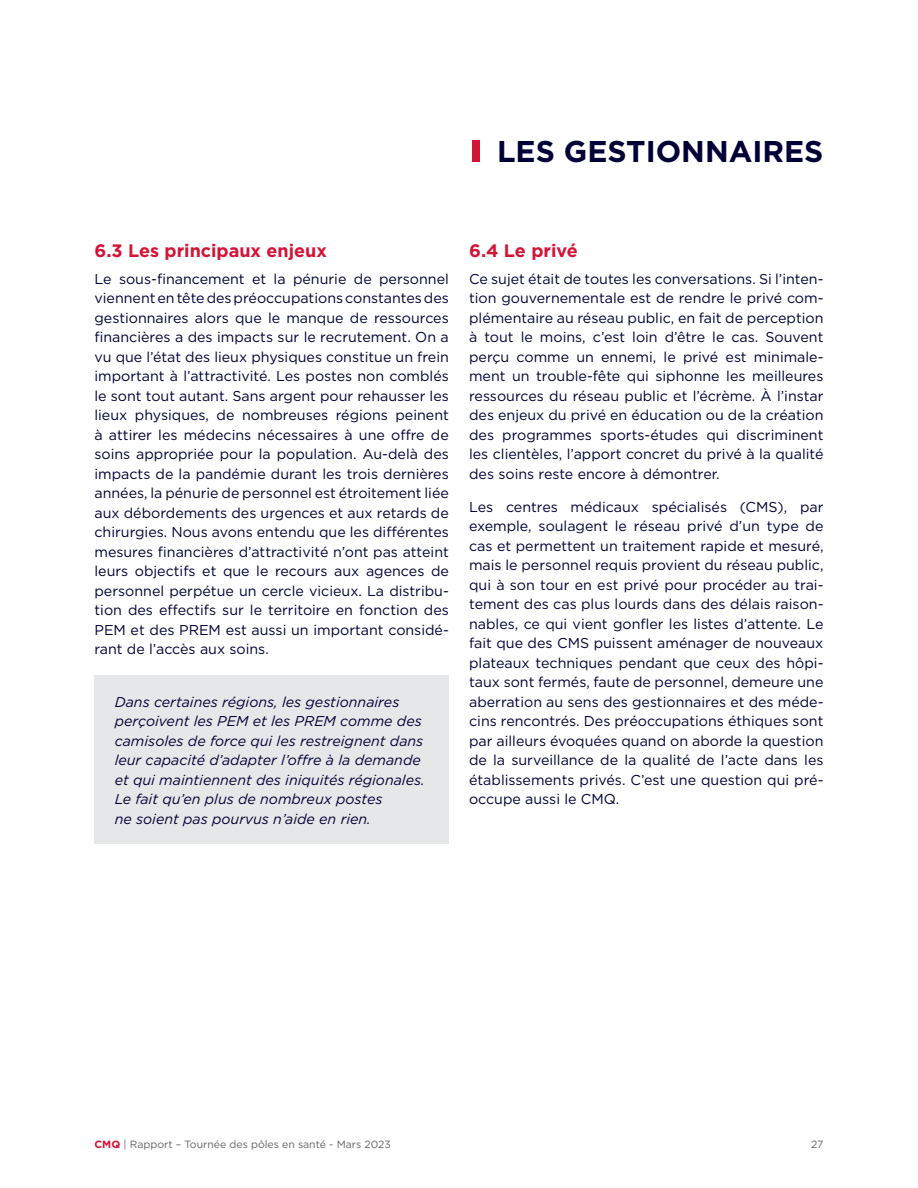
<style>
.page{position:relative;width:918px;height:1188px;background:#fff}
.page>*{position:absolute;margin:0;border:0;box-sizing:border-box;transform-origin:0 0}
.t1{font:700 30px "Gotham";color:#000036}
.t2{font:700 18px "Gotham";color:#d21437}
.t3{font:14.25px/19.5px "Gotham";color:#000036;text-align:justify}
.t4{font:italic 14.25px/19.5px "Gotham";color:#000036}
.t5{font:10.5px "Gotham";color:#636466}
.s1{font-weight:700;color:#d21437}
</style>
<div class="page">
<div style="left:472px;top:141px;width:7px;height:21px;background:#d21437"></div>
<div style="left:94px;top:675px;width:355px;height:169px;background:#e6e7e8"></div>
<h1 class="t1" style="left:497px;top:131px;width:328px">LES GESTIONNAIRES</h1>
<p class="t2" style="left:94px;top:239px;width:234px">6.3 Les principaux enjeux</p>
<p class="t3" style="left:94px;top:269px;width:356px">Le sous-financement et la pénurie de personnel viennent en tête des préoccupations constantes des gestionnaires alors que le manque de ressources financières a des impacts sur le recrutement. On a vu que l’état des lieux physiques constitue un frein important à l’attractivité. Les postes non comblés le sont tout autant. Sans argent pour rehausser les lieux physiques, de nombreuses régions peinent à attirer les médecins nécessaires à une offre de soins appropriée pour la population. Au-delà des impacts de la pandémie durant les trois dernières années, la pénurie de personnel est étroitement liée aux débordements des urgences et aux retards de chirurgies. Nous avons entendu que les différentes mesures financières d’attractivité n’ont pas atteint leurs objectifs et que le recours aux agences de personnel perpétue un cercle vicieux. La distribu&shy;tion des effectifs sur le territoire en fonction des PEM et des PREM est aussi un important considé&shy;rant de l’accès aux soins.</p>
<p class="t4" style="left:115px;top:692px;width:311px">Dans certaines régions, les gestionnaires perçoivent les PEM et les PREM comme des camisoles de force qui les restreignent dans leur capacité d’adapter l’offre à la demande et qui maintiennent des iniquités régionales.<br>Le fait qu’en plus de nombreux postes<br>ne soient pas pourvus n’aide en rien.</p>
<p class="t2" style="left:469px;top:239px;width:110px">6.4 Le privé</p>
<p class="t3" style="left:469px;top:269px;width:356px">Ce sujet était de toutes les conversations. Si l’inten&shy;tion gouvernementale est de rendre le privé com&shy;plémentaire au réseau public, en fait de perception à tout le moins, c’est loin d’être le cas. Souvent perçu comme un ennemi, le privé est minimale&shy;ment un trouble-fête qui siphonne les meilleures ressources du réseau public et l’écrème. À l’instar des enjeux du privé en éducation ou de la création des programmes sports-études qui discriminent les clientèles, l’apport concret du privé à la qualité des soins reste encore à démontrer.</p>
<p class="t3" style="left:469px;top:496px;width:356px">Les centres médicaux spécialisés (CMS), par exemple, soulagent le réseau privé d’un type de cas et permettent un traitement rapide et mesuré, mais le personnel requis provient du réseau public, qui à son tour en est privé pour procéder au trai&shy;tement des cas plus lourds dans des délais raison&shy;nables, ce qui vient gonfler les listes d’attente. Le fait que des CMS puissent aménager de nouveaux plateaux techniques pendant que ceux des hôpi&shy;taux sont fermés, faute de personnel, demeure une aberration au sens des gestionnaires et des méde&shy;cins rencontrés. Des préoccupations éthiques sont par ailleurs évoquées quand on aborde la question de la surveillance de la qualité de l’acte dans les établissements privés. C’est une question qui pré&shy;occupe aussi le CMQ.</p>
<p class="t5" style="left:94px;top:1137px;width:298px"><span class="s1">CMQ</span> | Rapport – Tournée des pôles en santé - Mars 2023</p>
<p class="t5" style="left:811px;top:1137px;width:14px">27</p>
</div>
